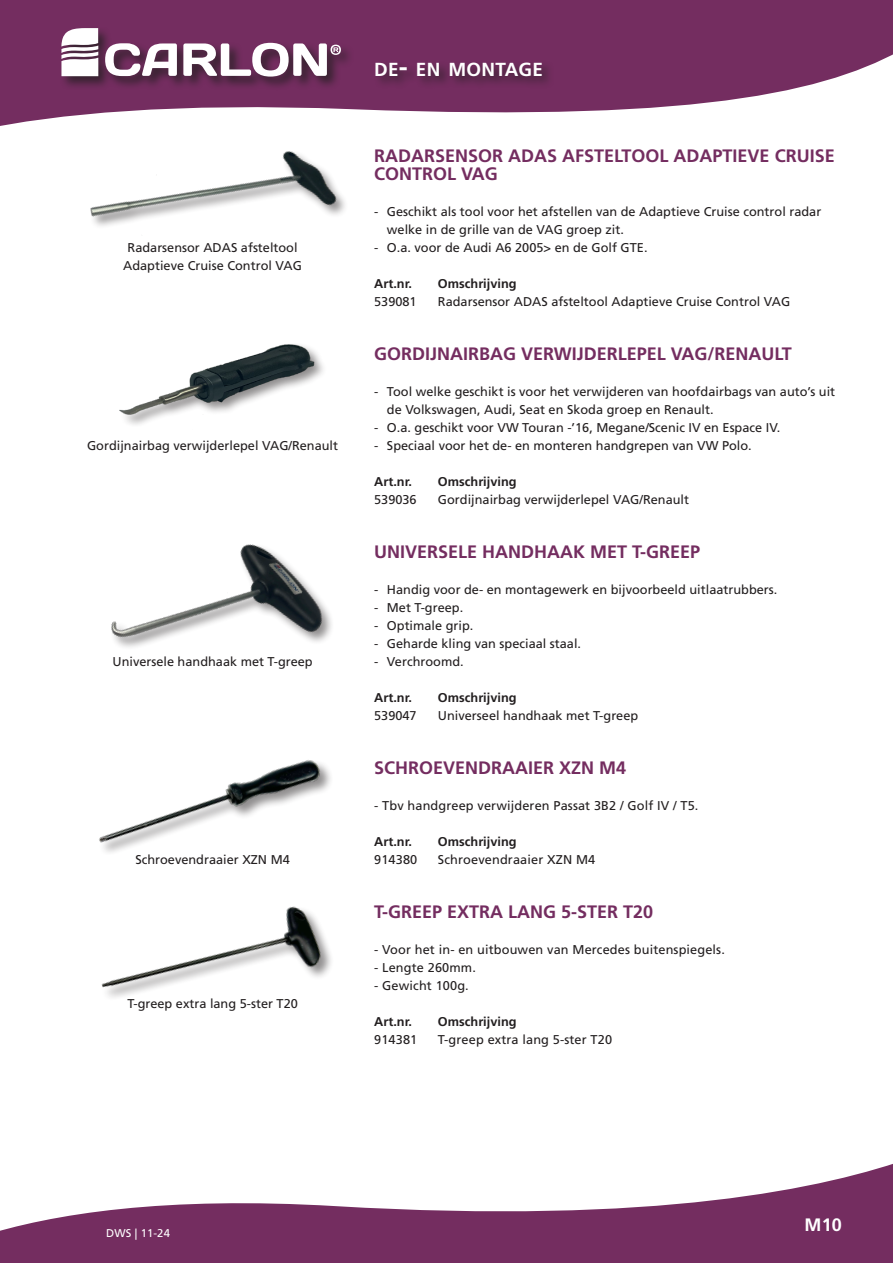
<style>
.page{position:relative;width:893px;height:1263px;background:#fff}
.page>*{position:absolute;margin:0;border:0;box-sizing:border-box;transform-origin:0 0}
.t1{font:700 18.9px "Frutiger LT Std";letter-spacing:.015em;color:#fff}
.t2{font:700 18px/18px "Frutiger LT Std";color:#742d60}
.t3{font:700 18px "Frutiger LT Std";color:#fff}
.art_omschr_plat{font:12.75px/18px "Frutiger LT Std";color:#231f20}
.art_omschr_vet{font:700 12.75px "Frutiger LT Std";color:#231f20}
.t4{font:11.25px "Frutiger LT Std";letter-spacing:.01em;color:#fff}
.s1{font-size:27px}
</style>
<div class="page">
<svg style="left:0;top:1164px;width:893px;height:99px;fill:#742d60"></svg>
<svg style="left:0;top:0;width:893px;height:126px;fill:#742d60"></svg>
<div style="left:374px;top:60px;width:182px;height:30px;background:#231f20;opacity:.75"></div>
<div style="left:60px;top:26px;width:294px;height:65px;background:#231f20;opacity:.75"></div>
<svg style="left:105px;top:43px;width:72px;height:33px"></svg>
<svg style="left:183px;top:43px;width:158px;height:34px"></svg>
<svg style="left:61px;top:28px;width:37px;height:48px"></svg>
<div style="left:89px;top:150px;width:260px;height:80px;background:#231f20;opacity:.5"></div>
<img style="left:89px;top:150px;width:251px;height:80px">
<img style="left:119px;top:344px;width:204px;height:81px">
<img style="left:111px;top:544px;width:221px;height:103px">
<img style="left:99px;top:760px;width:232px;height:93px">
<img style="left:101px;top:906px;width:230px;height:92px">
<p class="art_omschr_plat" style="left:128px;top:239px;width:172px">Radarsensor ADAS afsteltool</p>
<p class="art_omschr_plat" style="left:123px;top:257px;width:180px">Adaptieve Cruise Control VAG</p>
<p class="art_omschr_plat" style="left:87px;top:437px;width:253px">Gordijnairbag verwijderlepel VAG/Renault</p>
<p class="art_omschr_plat" style="left:112px;top:653px;width:202px">Universele handhaak met T-greep</p>
<p class="art_omschr_plat" style="left:135px;top:851px;width:156px">Schroevendraaier XZN M4</p>
<p class="art_omschr_plat" style="left:127px;top:995px;width:172px">T-greep extra lang 5-ster T20</p>
<p class="t1" style="left:374px;top:58px;width:170px">DE<span class="s1">-</span> EN MONTAGE</p>
<p class="t2" style="left:374px;top:147px;width:462px">RADARSENSOR ADAS AFSTELTOOL ADAPTIEVE CRUISE<br>CONTROL VAG</p>
<p class="art_omschr_plat" style="left:387px;top:203px;width:436px;text-indent:-13px">- Geschikt als tool voor het afstellen van de Adaptieve Cruise control radar welke in de grille van de VAG groep zit.</p>
<p class="art_omschr_plat" style="left:374px;top:239px;width:275px">- O.a. voor de Audi A6 2005&gt; en de Golf GTE.</p>
<p class="art_omschr_vet" style="left:374px;top:276px;width:39px">Art.nr.</p>
<p class="art_omschr_vet" style="left:438px;top:276px;width:80px">Omschrijving</p>
<p class="art_omschr_plat" style="left:374px;top:293px;width:44px">539081</p>
<p class="art_omschr_plat" style="left:438px;top:293px;width:354px">Radarsensor ADAS afsteltool Adaptieve Cruise Control VAG</p>
<p class="t2" style="left:374px;top:345px;width:419px">GORDIJNAIRBAG VERWIJDERLEPEL VAG/RENAULT</p>
<p class="art_omschr_plat" style="left:387px;top:383px;width:450px;text-indent:-13px">- Tool welke geschikt is voor het verwijderen van hoofdairbags van auto’s uit de Volkswagen, Audi, Seat en Skoda groep en Renault.</p>
<p class="art_omschr_plat" style="left:374px;top:419px;width:407px">- O.a. geschikt voor VW Touran -’16, Megane/Scenic IV en Espace IV.</p>
<p class="art_omschr_plat" style="left:374px;top:437px;width:379px">- Speciaal voor het de- en monteren handgrepen van VW Polo.</p>
<p class="art_omschr_vet" style="left:374px;top:474px;width:39px">Art.nr.</p>
<p class="art_omschr_vet" style="left:438px;top:474px;width:80px">Omschrijving</p>
<p class="art_omschr_plat" style="left:374px;top:491px;width:44px">539036</p>
<p class="art_omschr_plat" style="left:438px;top:491px;width:253px">Gordijnairbag verwijderlepel VAG/Renault</p>
<p class="t2" style="left:374px;top:543px;width:327px">UNIVERSELE HANDHAAK MET T-GREEP</p>
<p class="art_omschr_plat" style="left:374px;top:581px;width:405px">- Handig voor de- en montagewerk en bijvoorbeeld uitlaatrubbers.</p>
<p class="art_omschr_plat" style="left:374px;top:599px;width:91px">- Met T-greep.</p>
<p class="art_omschr_plat" style="left:374px;top:617px;width:101px">- Optimale grip.</p>
<p class="art_omschr_plat" style="left:374px;top:635px;width:208px">- Geharde kling van speciaal staal.</p>
<p class="art_omschr_plat" style="left:374px;top:653px;width:91px">- Verchroomd.</p>
<p class="art_omschr_vet" style="left:374px;top:690px;width:39px">Art.nr.</p>
<p class="art_omschr_vet" style="left:438px;top:690px;width:80px">Omschrijving</p>
<p class="art_omschr_plat" style="left:374px;top:707px;width:44px">539047</p>
<p class="art_omschr_plat" style="left:438px;top:707px;width:202px">Universeel handhaak met T-greep</p>
<p class="t2" style="left:374px;top:759px;width:254px">SCHROEVENDRAAIER XZN M4</p>
<p class="art_omschr_plat" style="left:374px;top:797px;width:326px">- Tbv handgreep verwijderen Passat 3B2 / Golf IV / T5.</p>
<p class="art_omschr_vet" style="left:374px;top:834px;width:39px">Art.nr.</p>
<p class="art_omschr_vet" style="left:438px;top:834px;width:80px">Omschrijving</p>
<p class="art_omschr_plat" style="left:374px;top:851px;width:45px">914380</p>
<p class="art_omschr_plat" style="left:438px;top:851px;width:159px">Schroevendraaier XZN M4</p>
<p class="t2" style="left:374px;top:903px;width:280px">T-GREEP EXTRA LANG 5-STER T20</p>
<p class="art_omschr_plat" style="left:374px;top:941px;width:352px">- Voor het in- en uitbouwen van Mercedes buitenspiegels.</p>
<p class="art_omschr_plat" style="left:374px;top:959px;width:103px">- Lengte 260mm.</p>
<p class="art_omschr_plat" style="left:374px;top:977px;width:96px">- Gewicht 100g.</p>
<p class="art_omschr_vet" style="left:374px;top:1014px;width:39px">Art.nr.</p>
<p class="art_omschr_vet" style="left:438px;top:1014px;width:80px">Omschrijving</p>
<p class="art_omschr_plat" style="left:374px;top:1031px;width:45px">914381</p>
<p class="art_omschr_plat" style="left:438px;top:1031px;width:176px">T-greep extra lang 5-ster T20</p>
<p class="t4" style="left:106px;top:1226px;width:65px">DWS | 11-24</p>
<p class="t3" style="left:805px;top:1214px;width:39px">M10</p>
</div>
